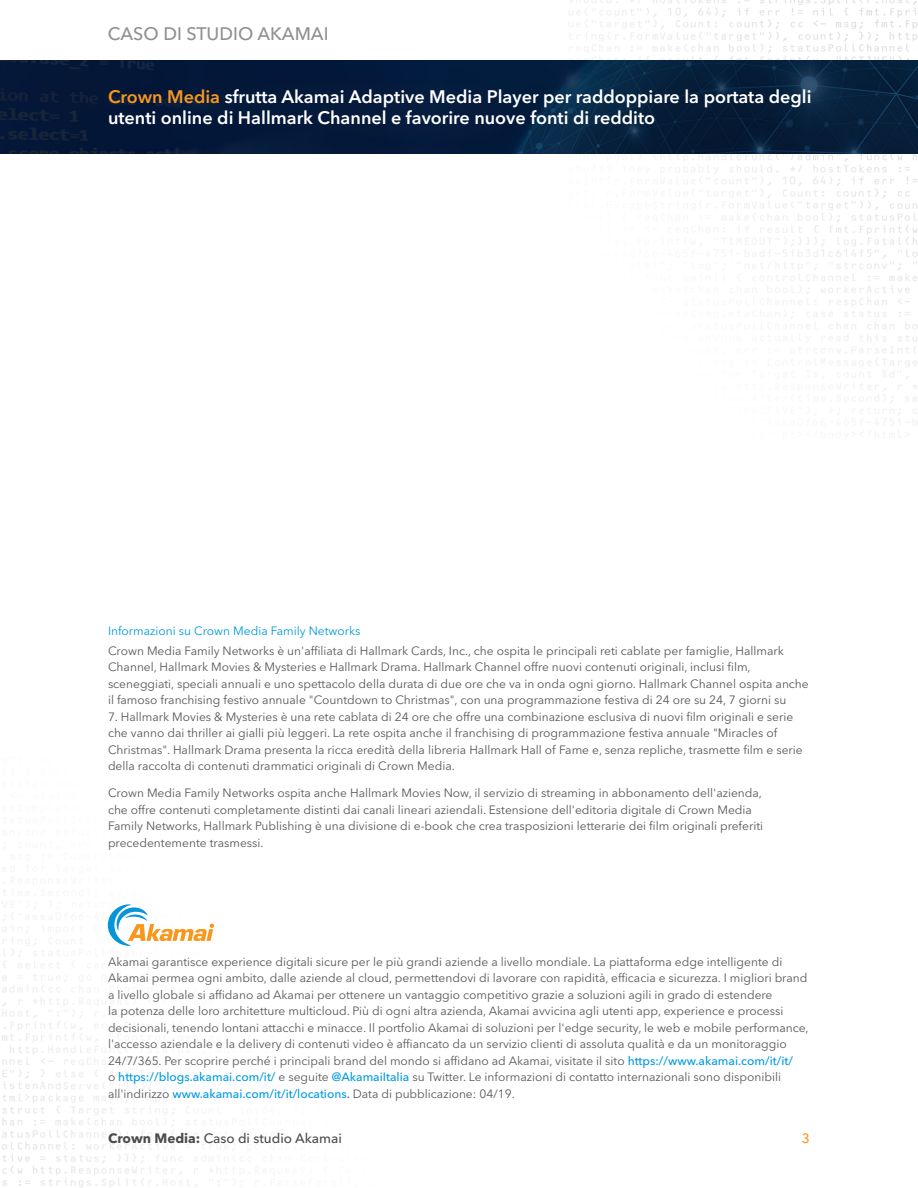
<style>
.page{position:relative;width:918px;height:1188px;background:#fff}
.page>*{position:absolute;margin:0;border:0;box-sizing:border-box;transform-origin:0 0}
.t1{font:600 18px/21.6px "Avenir Next LT Pro";color:#fff}
.Headline{font:500 18px "Avenir Next LT Pro";color:#8e9091}
.t2{font:500 13.5px "Avenir Next LT Pro";color:#4b4c4d}
.t3{font:500 13.5px "Avenir Next LT Pro";color:#f7971d}
.body_copy_bold{font:12px/16.5px "Avenir Next LT Pro";color:#57585a}
.Section_Header{font:12px "Avenir Next LT Pro";color:#009bde}
.s1{color:#f7971d}
.s2{font-weight:500;color:#009bde}
.s3{font-weight:500}
.s4{font-weight:700}
</style>
<div class="page">
<img style="left:0;top:0;width:918px;height:1188px">
<img style="left:0;top:60px;width:918px;height:93px">
<svg style="left:108px;top:904px;width:106px;height:42px"></svg>
<p class="Headline" style="left:108px;top:22px;width:222px">CASO DI STUDIO AKAMAI</p>
<p class="t1" style="left:108px;top:86px;width:705px"><span class="s1">Crown Media</span> sfrutta Akamai Adaptive Media Player per raddoppiare la portata degli utenti online di Hallmark Channel e favorire nuove fonti di reddito</p>
<p class="Section_Header" style="left:108px;top:624px;width:254px">Informazioni su Crown Media Family Networks</p>
<p class="body_copy_bold" style="left:108px;top:642px;width:702px">Crown Media Family Networks è un'affiliata di Hallmark Cards, Inc., che ospita le principali reti cablate per famiglie, Hallmark Channel, Hallmark Movies &amp; Mysteries e Hallmark Drama. Hallmark Channel offre nuovi contenuti originali, inclusi film, sceneggiati, speciali annuali e uno spettacolo della durata di due ore che va in onda ogni giorno. Hallmark Channel ospita anche il famoso franchising festivo annuale "Countdown to Christmas", con una programmazione festiva di 24 ore su 24, 7 giorni su</p>
<p class="body_copy_bold" style="left:108px;top:708px;width:696px">7. Hallmark Movies &amp; Mysteries è una rete cablata di 24 ore che offre una combinazione esclusiva di nuovi film originali e serie che vanno dai thriller ai gialli più leggeri. La rete ospita anche il franchising di programmazione festiva annuale "Miracles of Christmas". Hallmark Drama presenta la ricca eredità della libreria Hallmark Hall of Fame e, senza repliche, trasmette film e serie della raccolta di contenuti drammatici originali di Crown Media.</p>
<p class="body_copy_bold" style="left:108px;top:785px;width:657px">Crown Media Family Networks ospita anche Hallmark Movies Now, il servizio di streaming in abbonamento dell'azienda, che offre contenuti completamente distinti dai canali lineari aziendali. Estensione dell'editoria digitale di Crown Media Family Networks, Hallmark Publishing è una divisione di e-book che crea trasposizioni letterarie dei film originali preferiti precedentemente trasmessi.</p>
<p class="body_copy_bold" style="left:108px;top:954px;width:702px">Akamai garantisce experience digitali sicure per le più grandi aziende a livello mondiale. La piattaforma edge intelligente di Akamai permea ogni ambito, dalle aziende al cloud, permettendovi di lavorare con rapidità, efficacia e sicurezza. I migliori brand a livello globale si affidano ad Akamai per ottenere un vantaggio competitivo grazie a soluzioni agili in grado di estendere<br>la potenza delle loro architetture multicloud. Più di ogni altra azienda, Akamai avvicina agli utenti app, experience e processi decisionali, tenendo lontani attacchi e minacce. Il portfolio Akamai di soluzioni per l'edge security, le web e mobile performance, l'accesso aziendale e la delivery di contenuti video è affiancato da un servizio clienti di assoluta qualità e da un monitoraggio 24/7/365. Per scoprire perché i principali brand del mondo si affidano ad Akamai, visitate il sito <span class="s2">https://www.akamai.com/it/it/<br></span>o <span class="s2">https://blogs.akamai.com/it/</span> e seguite <span class="s2">@AkamaiItalia</span> su Twitter. Le informazioni di contatto internazionali sono disponibili all'indirizzo <span class="s2">www.akamai.com/it/it/locations</span><span class="s3">.</span> Data di pubblicazione: 04/19.</p>
<p class="t2" style="left:108px;top:1131px;width:235px"><span class="s4">Crown Media:</span> Caso di studio Akamai</p>
<p class="t3" style="left:802px;top:1131px;width:10px">3</p>
</div>
